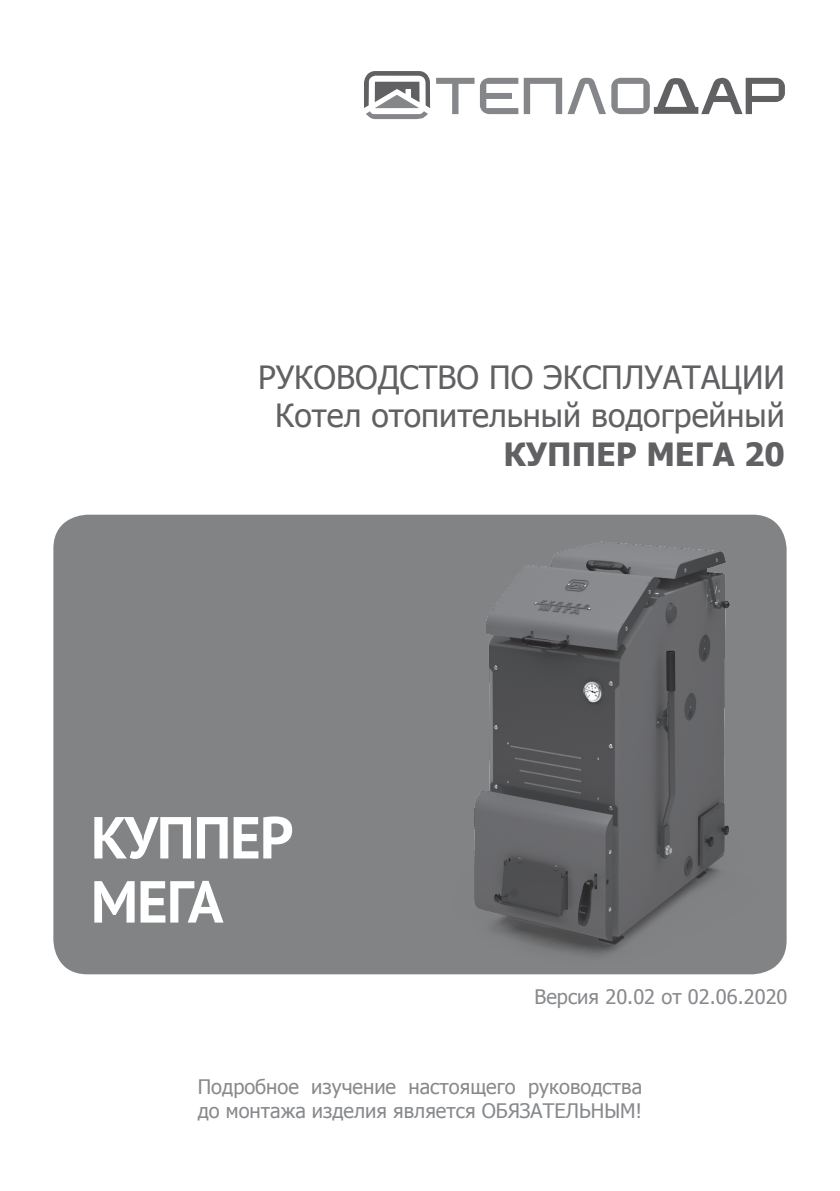
<style>
.page{position:relative;width:840px;height:1191px;background:#fff}
.page>*{position:absolute;margin:0;border:0;box-sizing:border-box;transform-origin:0 0}
.t1{font:700 59.2px/64px "PT Sans";letter-spacing:-.02em;color:#fff}
.t2{font:32px/38.4px "Tahoma";color:#616164;text-align:center}
.t3{font:700 32px "Tahoma";color:#616164}
.t4{font:20px/24px "Tahoma";color:#87898c}
</style>
<div class="page">
<div style="left:53px;top:514px;width:733px;height:460px;background:#818384;border-radius:34px"></div>
<svg style="left:364px;top:71px;width:66px;height:48px"></svg>
<svg style="left:436px;top:78px;width:348px;height:36px"></svg>
<img style="left:352px;top:514px;width:435px;height:461px">
<h2 class="t2" style="left:258px;top:356px;width:528px">РУКОВОДСТВО ПО ЭКСПЛУАТАЦИИ<br>Котел отопительный водогрейный</h2>
<h2 class="t3" style="left:503px;top:431px;width:283px">КУППЕР МЕГА 20</h2>
<h1 class="t1" style="left:91px;top:804px;width:204px">КУППЕР<br>МЕГА</h1>
<p class="t4" style="left:534px;top:983px;width:254px">Версия 20.02 от 02.06.2020</p>
<p class="t4" style="left:198px;top:1074px;width:445px">Подробное изучение настоящего руководства до монтажа изделия является ОБЯЗАТЕЛЬНЫМ!</p>
</div>
